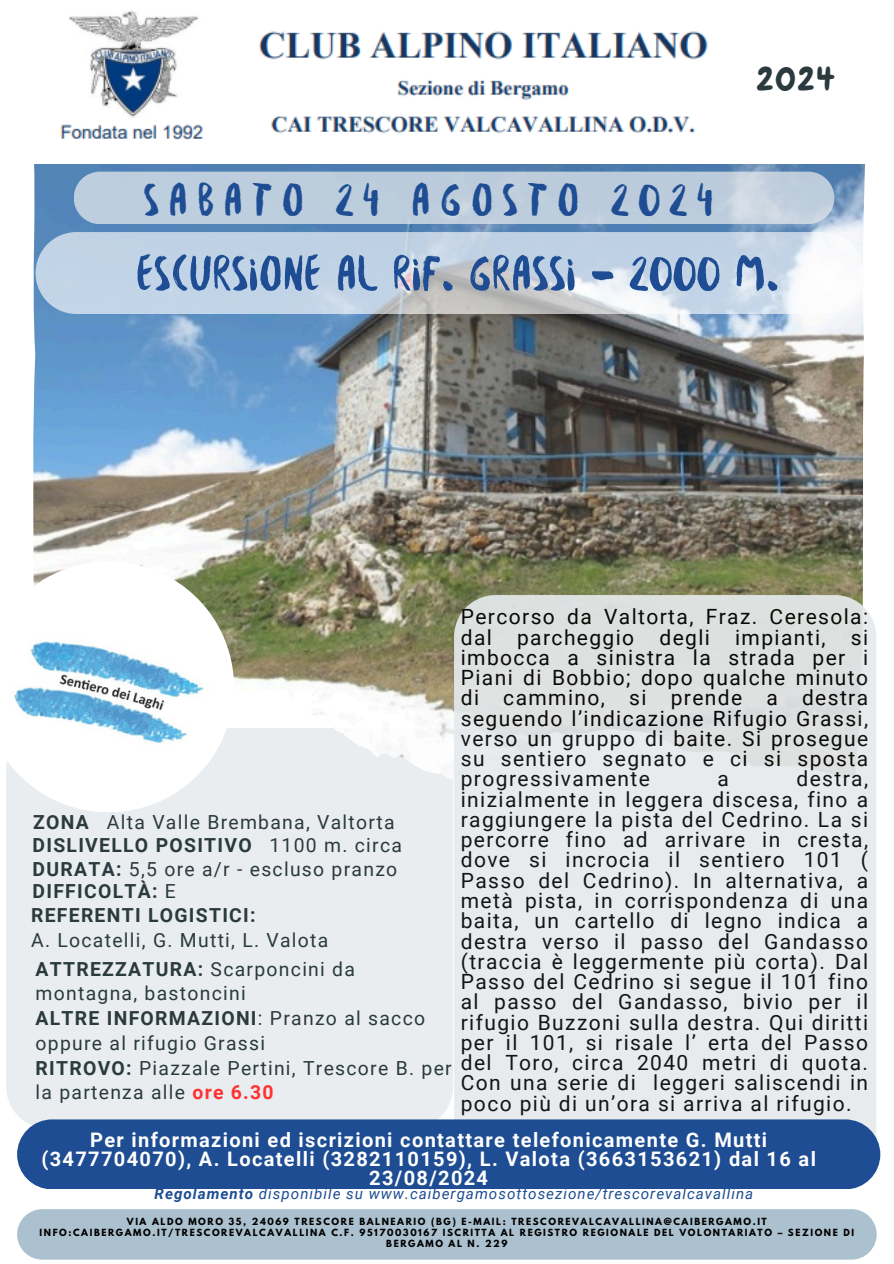
<style>
.page{position:relative;width:894px;height:1264px;background:#fff}
.page>*{position:absolute;margin:0;border:0;box-sizing:border-box;transform-origin:0 0}
.t1{font:53.25px "Besomextended";color:#1e4d93}
.t2{font:49.5px "Besomextended";letter-spacing:.18em;color:#1e4d93}
.t3{font:32.7px "Chewy";color:#2a3a3e}
.t4{font:21px/20.2px "Roboto";letter-spacing:.065em;color:#000;text-align:justify}
.t5{font:700 20.1px/18.9px "Roboto";letter-spacing:.065em;color:#fff;text-align:center}
.t6{font:19.35px/24.8px "Roboto";letter-spacing:.065em;color:#2a3a3e}
.t7{font:700 19.35px "Roboto";letter-spacing:.065em;color:#2a3a3e}
.t8{font:italic 15.15px "Roboto";letter-spacing:.065em;color:#1e4d93}
.t9{font:700 8.7px/11.2px "League Spartan";letter-spacing:.18em;color:#000;text-align:center}
.s1{font-weight:700}
.s2{font-weight:400}
.s3{font-weight:700;color:#ff3131}
</style>
<div class="page">
<div style="left:6px;top:784px;width:447px;height:341px;background:#e9edef"></div>
<img style="left:33px;top:164px;width:833px;height:620px">
<svg style="left:454px;top:595px;width:422px;height:591px;background:#e4e7e9"></svg>
<svg style="left:6px;top:561px;width:228px;height:251px"></svg>
<img style="left:6px;top:582px;width:207px;height:209px">
<img style="left:60px;top:11px;width:648px;height:129px">
<div style="left:17px;top:1209px;width:859px;height:50px;background:#acc1cf"></div>
<svg style="left:36px;top:232px;width:826px;height:82px;background:#c7d5e3"></svg>
<div style="left:17px;top:1119px;width:863px;height:70px;background:#1e4d93;border-radius:35px"></div>
<div style="left:74px;top:172px;width:760px;height:52px;background:linear-gradient(to right,#bbcddd,#c1cfdd);border-radius:26px"></div>
<h4 class="t2" style="left:144px;top:179px;width:571px">SABATO 24 AGOSTO 2024</h4>
<h6 class="t3" style="left:756px;top:58px;width:79px">2024</h6>
<p class="t1" style="left:136px;top:251px;width:643px">ESCURSIONE AL RIF. GRASSI - 2000 M.</p>
<h6 class="t7" style="left:33px;top:811px;width:57px">ZONA</h6>
<h6 class="t6" style="left:107px;top:809px;width:289px">Alta Valle Brembana, Valtorta</h6>
<h1 class="t7" style="left:33px;top:834px;width:220px">DISLIVELLO POSITIVO</h1>
<h1 class="t6" style="left:269px;top:832px;width:134px">1100 m. circa</h1>
<h6 class="t6" style="left:33px;top:856px;width:366px"><span class="s1">DURATA:</span> 5,5 ore a/r - escluso pranzo</h6>
<h3 class="t7" style="left:33px;top:880px;width:145px">DIFFICOLTÀ: <span class="s2">E</span></h3>
<h6 class="t7" style="left:31px;top:904px;width:226px">REFERENTI LOGISTICI:</h6>
<h3 class="t6" style="left:31px;top:928px;width:299px">A. Locatelli, G. Mutti, L. Valota</h3>
<h6 class="t6" style="left:36px;top:956px;width:417px"><span class="s1">ATTREZZATURA:</span> Scarponcini da montagna, bastoncini<br><span class="s1">ALTRE INFORMAZIONI</span>: Pranzo al sacco oppure al rifugio Grassi<br><span class="s1">RITROVO:</span> Piazzale Pertini, Trescore B. per la partenza alle <span class="s3">ore 6.30</span></h6>
<p class="t4" style="left:460px;top:607px;width:409px">Percorso da Valtorta, Fraz. Ceresola: dal parcheggio degli impianti, si imbocca a sinistra la strada per i Piani di Bobbio; dopo qualche minuto di cammino, si prende a destra seguendo l’indicazione Rifugio Grassi, verso un gruppo di baite. Si prosegue su sentiero segnato e ci si sposta progressivamente</p>
<p class="t4" style="left:460px;top:769px;width:409px;text-indent:335px">destra, inizialmente in leggera discesa, fino a raggiungere la pista del Cedrino. La si percorre fino ad arrivare in cresta, dove si incrocia il sentiero 101 ( Passo del Cedrino). In alternativa, a metà pista, in corrispondenza di una baita, un cartello di legno indica a destra verso il passo del Gandasso (traccia è leggermente più corta). Dal Passo del Cedrino si segue il 101 fino al passo del Gandasso, bivio per il rifugio Buzzoni sulla destra. Qui diritti per il 101, si risale l’ erta del Passo del Toro, circa 2040 metri di quota.<br>Con una serie di leggeri saliscendi in poco più di un’ora si arriva al rifugio.</p>
<p class="t4" style="left:717px;top:769px;width:13px">a</p>
<h5 class="t5" style="left:41px;top:1130px;width:775px">Per informazioni ed iscrizioni contattare telefonicamente G. Mutti (3477704070), A. Locatelli (3282110159), L. Valota (3663153621) dal 16 al<br>23/08/2024</h5>
<h3 class="t8" style="left:154px;top:1185px;width:600px"><span class="s1">Regolamento</span> disponibile su www.caibergamosottosezione/trescorevalcavallina</h3>
<p class="t9" style="left:40px;top:1216px;width:815px">VIA ALDO MORO 35, 24069 TRESCORE BALNEARIO (BG) E-MAIL: TRESCOREVALCAVALLINA@CAIBERGAMO.IT<br>INFO:CAIBERGAMO.IT/TRESCOREVALCAVALLINA C.F. 95170030167 ISCRITTA AL REGISTRO REGIONALE DEL VOLONTARIATO – SEZIONE DI<br>BERGAMO AL N. 229</p>
</div>
